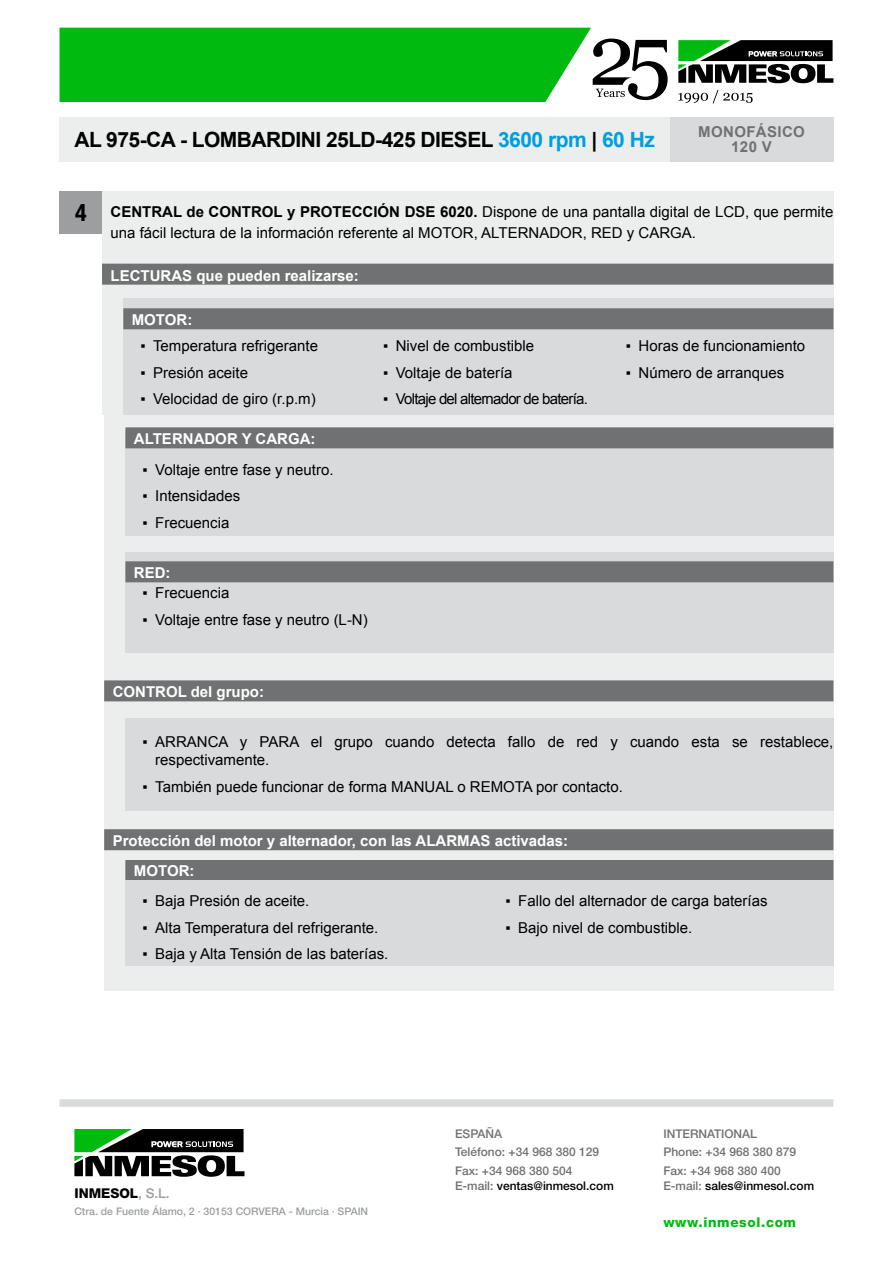
<style>
.page{position:relative;width:893px;height:1263px;background:#fff}
.page>*{position:absolute;margin:0;border:0;box-sizing:border-box;transform-origin:0 0}
.t1{font:700 condensed 24px "Helvetica Neue LT Std";color:#000}
.t2{font:700 21px "Arial";letter-spacing:-.025em;color:#000}
.t3{font:15px/18px "Arial";color:#000}
.t4{font:700 15px "Arial";color:#fff}
.t5{font:15px "Arial";letter-spacing:-.05em;color:#000}
.t6{font:700 15px/15px "Arial";letter-spacing:.025em;color:#707172;text-align:center}
.t7{font:800 13.5px "Helvetica Neue LT Std";letter-spacing:.05em;color:#01ba10}
.t8{font:800 13.5px "Helvetica Neue LT Std";color:#000}
.t9{font:500 12px/18.6px "Helvetica Neue LT Std";color:#707172}
.t10{font:500 12px "Helvetica Neue LT Std";color:#000}
.t11{font:500 10.5px "Helvetica Neue LT Std";color:#9c9e9f}
.s1{color:#009ee0}
.s2{font-weight:700}
.s3{font-weight:500;color:#9c9e9f}
.s4{color:#707172}
</style>
<div class="page">
<div style="left:60px;top:1099px;width:773px;height:8px;background:#d9dadb"></div>
<svg style="left:74px;top:1129px;width:170px;height:48px"></svg>
<svg style="left:678px;top:90px;width:75px;height:13px"></svg>
<svg style="left:678px;top:40px;width:155px;height:43px"></svg>
<svg style="left:60px;top:28px;width:608px;height:74px;background:#20bb2c"></svg>
<div style="left:104px;top:191px;width:729px;height:800px;background:#eceded"></div>
<div style="left:125px;top:429px;width:708px;height:43px;background:#d9dadb"></div>
<div style="left:125px;top:427px;width:708px;height:21px;background:#707172"></div>
<div style="left:125px;top:860px;width:708px;height:42px;background:#d9dadb"></div>
<div style="left:125px;top:859px;width:708px;height:21px;background:#707172"></div>
<div style="left:125px;top:552px;width:708px;height:42px;background:#d9dadb"></div>
<div style="left:125px;top:561px;width:708px;height:21px;background:#707172"></div>
<div style="left:125px;top:464px;width:708px;height:72px;background:#d9dadb"></div>
<div style="left:125px;top:895px;width:708px;height:71px;background:#d9dadb"></div>
<div style="left:125px;top:587px;width:708px;height:66px;background:#d9dadb"></div>
<div style="left:125px;top:718px;width:708px;height:92px;background:#d9dadb"></div>
<div style="left:104px;top:680px;width:729px;height:21px;background:#707172"></div>
<div style="left:104px;top:830px;width:729px;height:30px;background:#eceded"></div>
<div style="left:104px;top:829px;width:729px;height:21px;background:#707172"></div>
<div style="left:123px;top:298px;width:710px;height:42px;background:#d9dadb"></div>
<div style="left:123px;top:308px;width:710px;height:21px;background:#707172"></div>
<div style="left:102px;top:191px;width:731px;height:107px;background:#eceded"></div>
<div style="left:102px;top:264px;width:731px;height:21px;background:#707172"></div>
<div style="left:123px;top:340px;width:710px;height:75px;background:#d9dadb"></div>
<div style="left:60px;top:191px;width:42px;height:43px;background:#9c9e9f"></div>
<div style="left:60px;top:117px;width:610px;height:45px;background:#eceded"></div>
<div style="left:670px;top:117px;width:163px;height:45px;background:#d9dadb"></div>
<h2 class="t2" style="left:74px;top:126px;width:582px">AL 975-CA - LOMBARDINI 25LD-425 DIESEL <span class="s1">3600 rpm</span> | <span class="s1">60 Hz</span></h2>
<p class="t6" style="left:698px;top:125px;width:108px">MONOFÁSICO<br>120 V</p>
<h1 class="t1" style="left:75px;top:198px;width:13px">4</h1>
<p class="t3" style="left:111px;top:201px;width:724px;line-height:21.3px"><span class="s2">CENTRAL de CONTROL y PROTECCIÓN DSE 6020.</span> Dispone de una pantalla digital de LCD, que permite una fácil lectura de la información referente al MOTOR, ALTERNADOR, RED y CARGA.</p>
<p class="t4" style="left:111px;top:265px;width:250px">LECTURAS que pueden realizarse:</p>
<p class="t4" style="left:132px;top:310px;width:62px">MOTOR:</p>
<p class="t3" style="left:140px;top:337px;width:179px">▪ Temperatura refrigerante</p>
<p class="t3" style="left:140px;top:363px;width:109px">▪ Presión aceite</p>
<p class="t3" style="left:140px;top:390px;width:177px">▪ Velocidad de giro (r.p.m)</p>
<p class="t4" style="left:134px;top:429px;width:183px">ALTERNADOR Y CARGA:</p>
<p class="t3" style="left:142px;top:461px;width:193px">▪ Voltaje entre fase y neutro.</p>
<p class="t3" style="left:142px;top:487px;width:99px">▪ Intensidades</p>
<p class="t3" style="left:142px;top:514px;width:88px">▪ Frecuencia</p>
<p class="t4" style="left:134px;top:563px;width:38px">RED:</p>
<p class="t3" style="left:142px;top:584px;width:88px">▪ Frecuencia</p>
<p class="t3" style="left:142px;top:610px;width:227px">▪ Voltaje entre fase y neutro (L-N)</p>
<p class="t3" style="left:383px;top:337px;width:153px">▪ Nivel de combustible</p>
<p class="t3" style="left:383px;top:363px;width:131px">▪ Voltaje de batería</p>
<p class="t5" style="left:383px;top:389px;width:206px">▪ Voltaje del alternador de batería.</p>
<p class="t4" style="left:113px;top:682px;width:153px">CONTROL del grupo:</p>
<p class="t3" style="left:626px;top:337px;width:181px">▪ Horas de funcionamiento</p>
<p class="t3" style="left:626px;top:363px;width:160px">▪ Número de arranques</p>
<p class="t3" style="left:155px;top:733px;width:680px;text-indent:-13px">▪ ARRANCA y PARA el grupo cuando detecta fallo de red y cuando esta se restablece, respectivamente.</p>
<p class="t3" style="left:142px;top:778px;width:482px">▪ También puede funcionar de forma MANUAL o REMOTA por contacto.</p>
<p class="t4" style="left:113px;top:831px;width:457px">Protección del motor y alternador, con las ALARMAS activadas:</p>
<p class="t4" style="left:134px;top:861px;width:62px">MOTOR:</p>
<p class="t3" style="left:142px;top:892px;width:168px">▪ Baja Presión de aceite.</p>
<p class="t3" style="left:142px;top:919px;width:237px">▪ Alta Temperatura del refrigerante.</p>
<p class="t3" style="left:142px;top:945px;width:247px">▪ Baja y Alta Tensión de las baterías.</p>
<p class="t3" style="left:505px;top:892px;width:264px">▪ Fallo del alternador de carga baterías</p>
<p class="t3" style="left:505px;top:919px;width:188px">▪ Bajo nivel de combustible.</p>
<p class="t8" style="left:74px;top:1185px;width:97px">INMESOL<span class="s3">, S.L.</span></p>
<p class="t11" style="left:74px;top:1205px;width:295px">Ctra. de Fuente Álamo, 2 · 30153 CORVERA - Murcia · SPAIN</p>
<p class="t9" style="left:455px;top:1124px;width:146px">ESPAÑA<br>Teléfono: +34 968 380 129<br>Fax: +34 968 380 504</p>
<p class="t10" style="left:455px;top:1178px;width:160px"><span class="s4">E-mail:</span> ventas@inmesol.com</p>
<p class="t9" style="left:663px;top:1124px;width:134px">INTERNATIONAL<br>Phone: +34 968 380 879<br>Fax: +34 968 380 400</p>
<p class="t10" style="left:663px;top:1178px;width:152px"><span class="s4">E-mail:</span> sales@inmesol.com</p>
<p class="t7" style="left:663px;top:1214px;width:134px">www.inmesol.com</p>
</div>
